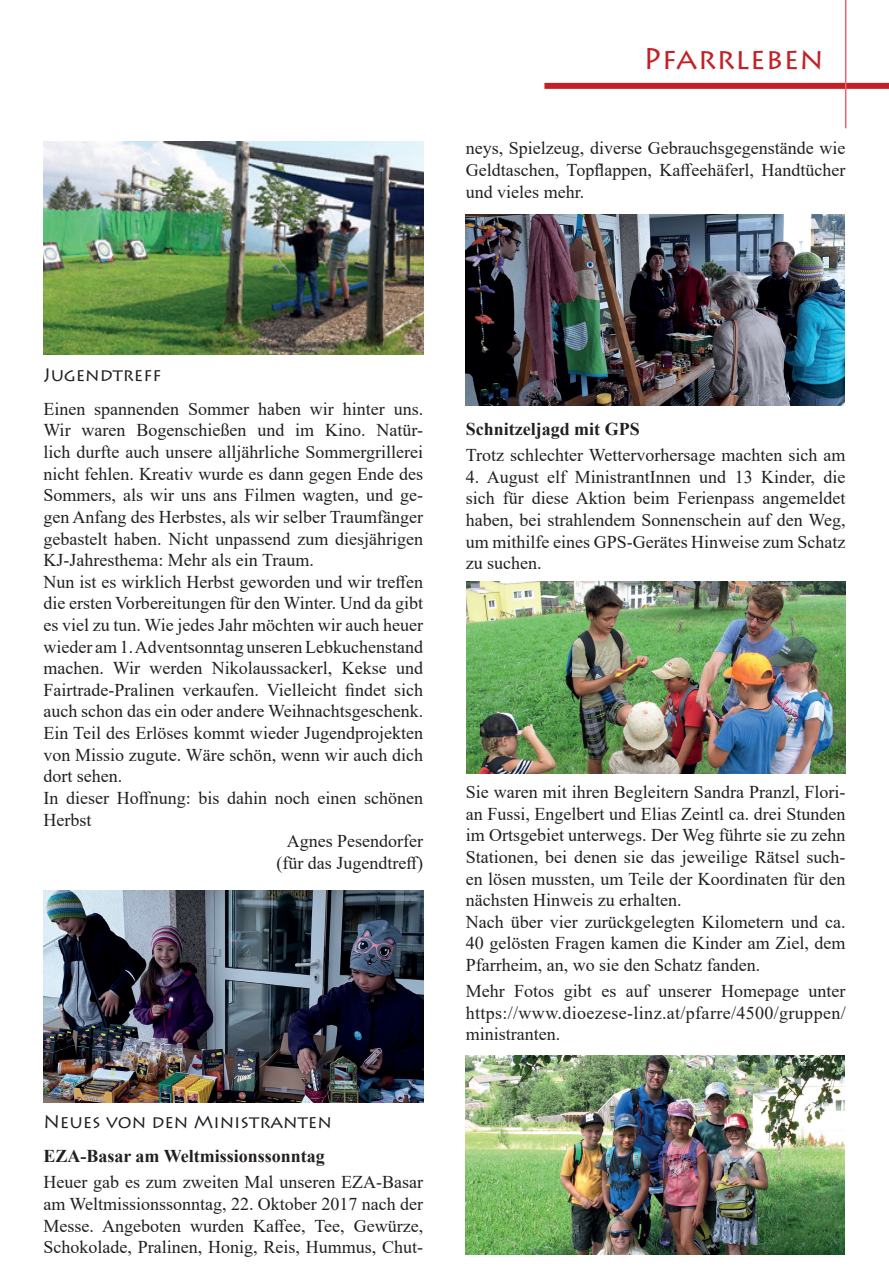
<style>
.page{position:relative;width:889px;height:1272px;background:#fff}
.page>*{position:absolute;margin:0;border:0;box-sizing:border-box;transform-origin:0 0}
.t1{font:30px "Lithos Pro";letter-spacing:.005em;color:#c42026}
.t2{font:18px/21.6px "Times New Roman";color:#231f20;text-align:justify}
.t3{font:700 18px "Times New Roman";color:#231f20}
.t4{font:18px "Lithos Pro";color:#231f20}
</style>
<div class="page">
<div style="left:544px;top:83px;width:345px;height:6px;background:#c42026"></div>
<hr style="left:845px;top:0;width:1px;height:128px;background:#f05f6f">
<img style="left:466px;top:1055px;width:379px;height:199px">
<img style="left:43px;top:142px;width:380px;height:212px">
<img style="left:43px;top:890px;width:380px;height:212px">
<img style="left:466px;top:581px;width:379px;height:192px">
<img style="left:466px;top:214px;width:379px;height:191px">
<h1 class="t1" style="left:643px;top:41px;width:182px">Pfarrleben</h1>
<p class="t2" style="left:466px;top:137px;width:381px">neys, Spielzeug, diverse Gebrauchsgegenstände wie Geldtaschen, Topflappen, Kaffeehäferl, Handtücher und vieles mehr.</p>
<p class="t4" style="left:43px;top:364px;width:119px">Jugendtreff</p>
<p class="t2" style="left:43px;top:397px;width:381px">Einen spannenden Sommer haben wir hinter uns.</p>
<p class="t2" style="left:43px;top:419px;width:381px">Wir waren Bogenschießen und im Kino. Natür-</p>
<p class="t2" style="left:43px;top:440px;width:381px">lich durfte auch unsere alljährliche Sommergrillerei</p>
<p class="t2" style="left:43px;top:462px;width:381px">nicht fehlen. Kreativ wurde es dann gegen Ende des</p>
<p class="t2" style="left:43px;top:484px;width:381px">Sommers, als wir uns ans Filmen wagten, und ge-</p>
<p class="t2" style="left:43px;top:505px;width:381px">gen Anfang des Herbstes, als wir selber Traumfänger</p>
<p class="t2" style="left:43px;top:527px;width:381px">gebastelt haben. Nicht unpassend zum diesjährigen</p>
<p class="t2" style="left:43px;top:548px;width:272px">KJ-Jahresthema: Mehr als ein Traum.</p>
<p class="t2" style="left:43px;top:570px;width:381px">Nun ist es wirklich Herbst geworden und wir treffen</p>
<p class="t2" style="left:43px;top:592px;width:381px">die ersten Vorbereitungen für den Winter. Und da gibt</p>
<p class="t2" style="left:43px;top:613px;width:381px">es viel zu tun. Wie jedes Jahr möchten wir auch heuer</p>
<p class="t2" style="left:43px;top:635px;width:381px">wieder am 1. Adventsonntag unseren Lebkuchenstand</p>
<p class="t2" style="left:43px;top:656px;width:381px">machen. Wir werden Nikolaussackerl, Kekse und</p>
<p class="t2" style="left:43px;top:678px;width:381px">Fairtrade-Pralinen verkaufen. Vielleicht findet sich</p>
<p class="t2" style="left:43px;top:700px;width:381px">auch schon das ein oder andere Weihnachtsgeschenk.</p>
<p class="t2" style="left:43px;top:721px;width:381px">Ein Teil des Erlöses kommt wieder Jugendprojekten</p>
<p class="t2" style="left:43px;top:743px;width:381px">von Missio zugute. Wäre schön, wenn wir auch dich</p>
<p class="t2" style="left:43px;top:764px;width:80px">dort sehen.</p>
<p class="t2" style="left:43px;top:786px;width:381px">In dieser Hoffnung: bis dahin noch einen schönen</p>
<p class="t2" style="left:43px;top:808px;width:49px">Herbst</p>
<p class="t2" style="left:287px;top:829px;width:138px">Agnes Pesendorfer</p>
<p class="t2" style="left:276px;top:851px;width:148px">(für das Jugendtreff)</p>
<p class="t4" style="left:43px;top:1111px;width:290px">Neues von den Ministranten</p>
<p class="t3" style="left:43px;top:1143px;width:283px">EZA-Basar am Weltmissionssonntag</p>
<p class="t2" style="left:43px;top:1170px;width:381px">Heuer gab es zum zweiten Mal unseren EZA-Basar am Weltmissionssonntag, 22. Oktober 2017 nach der Messe. Angeboten wurden Kaffee, Tee, Gewürze, Schokolade, Pralinen, Honig, Reis, Hummus, Chut-</p>
<p class="t3" style="left:466px;top:416px;width:176px">Schnitzeljagd mit GPS</p>
<p class="t2" style="left:466px;top:444px;width:381px">Trotz schlechter Wettervorhersage machten sich am</p>
<p class="t2" style="left:466px;top:465px;width:381px">4. August elf MinistrantInnen und 13 Kinder, die sich für diese Aktion beim Ferienpass angemeldet haben, bei strahlendem Sonnenschein auf den Weg, um mithilfe eines GPS-Gerätes Hinweise zum Schatz zu suchen.</p>
<p class="t2" style="left:466px;top:780px;width:381px;text-align:left">Sie waren mit ihren Begleitern Sandra Pranzl, Flori&shy;an Fussi, Engelbert und Elias Zeintl ca. drei Stunden im Ortsgebiet unterwegs. Der Weg führte sie zu zehn Stationen, bei denen sie das jeweilige Rätsel such&shy;en lösen mussten, um Teile der Koordinaten für den nächsten Hinweis zu erhalten.<br>Nach über vier zurückgelegten Kilometern und ca.<br>40 gelösten Fragen kamen die Kinder am Ziel, dem Pfarrheim, an, wo sie den Schatz fanden.</p>
<p class="t2" style="left:466px;top:979px;width:381px">Mehr Fotos gibt es auf unserer Homepage unter https://www.dioezese-linz.at/pfarre/4500/gruppen/ ministranten.</p>
</div>
